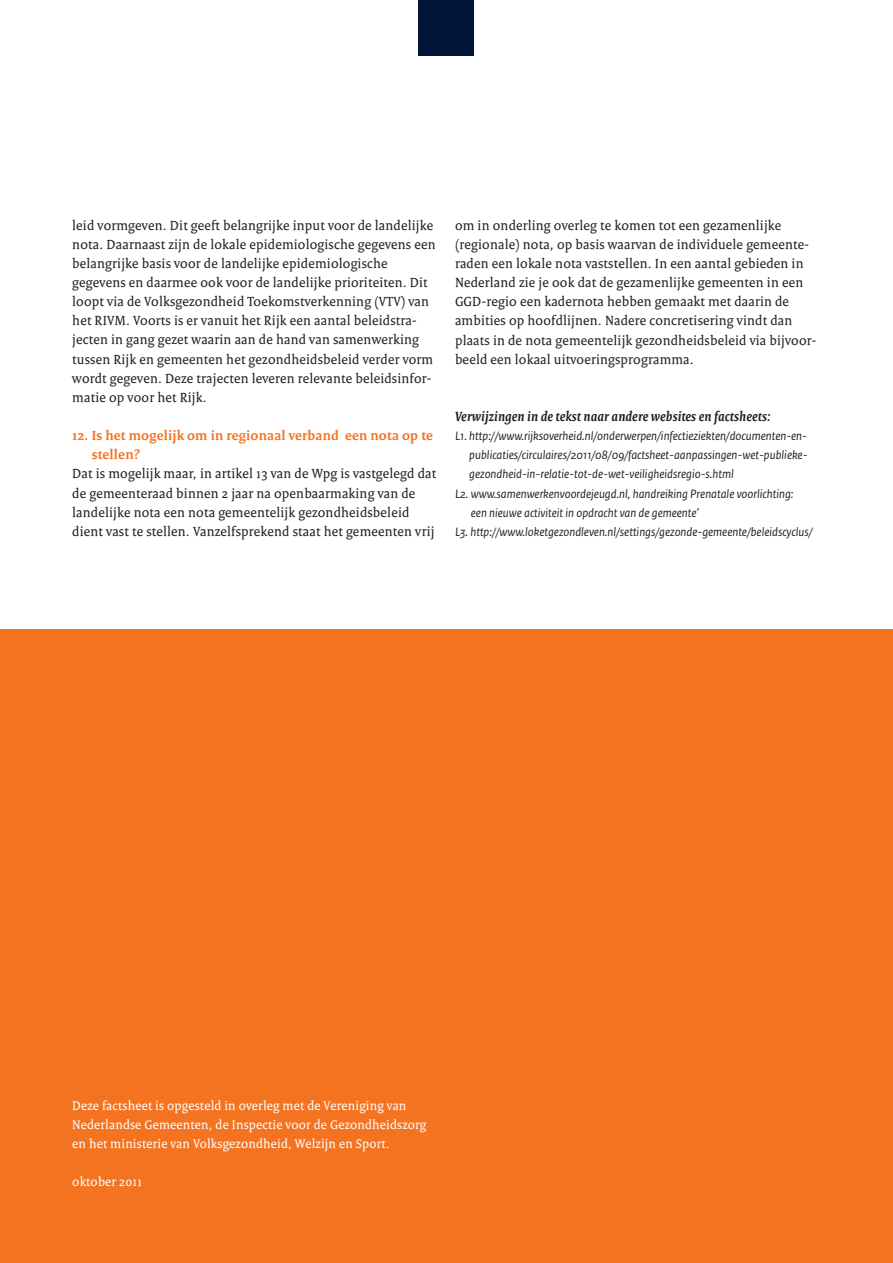
<style>
.page{position:relative;width:893px;height:1263px;background:#fff}
.page>*{position:absolute;margin:0;border:0;box-sizing:border-box;transform-origin:0 0}
.t1{font:14.25px/19.2px "Rijksoverheid Serif";letter-spacing:.015em;color:#231f20}
.t2{font:700 14.25px/19.2px "Rijksoverheid Serif";letter-spacing:.015em;color:#f47321}
.t3{font:italic 700 14.25px "Rijksoverheid Serif";letter-spacing:.015em;color:#231f20}
.t4{font:13.5px/19.2px "Rijksoverheid Serif";letter-spacing:.015em;color:#fff}
.t5{font:italic 12.75px "Rijksoverheid Sans Text";color:#231f20}
</style>
<div class="page">
<div style="left:0;top:629px;width:893px;height:634px;background:#f47321"></div>
<div style="left:419px;top:0;width:55px;height:55px;background:#001537"></div>
<p class="t1" style="left:72px;top:215px;width:365px">leid vormgeven. Dit geeft belangrijke input voor de landelijke nota. Daarnaast zijn de lokale epidemiologische gegevens een belangrijke basis voor de landelijke epidemiologische gegevens en daarmee ook voor de landelijke prioriteiten. Dit loopt via de Volksgezondheid Toekomstverkenning (VTV) van het RIVM. Voorts is er vanuit het Rijk een aantal beleidstra&shy;jecten in gang gezet waarin aan de hand van samenwerking tussen Rijk en gemeenten het gezondheidsbeleid verder vorm wordt gegeven. Deze trajecten leveren relevante beleidsinfor&shy;matie op voor het Rijk.</p>
<p class="t2" style="left:92px;top:426px;width:343px;text-indent:-19px">12. Is het mogelijk om in regionaal verband een nota op te stellen?</p>
<p class="t1" style="left:72px;top:464px;width:365px">Dat is mogelijk maar, in artikel 13 van de Wpg is vastgelegd dat de gemeenteraad binnen 2 jaar na openbaarmaking van de landelijke nota een nota gemeentelijk gezondheidsbeleid dient vast te stellen. Vanzelfsprekend staat het gemeenten vrij</p>
<p class="t1" style="left:455px;top:215px;width:363px">om in onderling overleg te komen tot een gezamenlijke (regionale) nota, op basis waarvan de individuele gemeente&shy;raden een lokale nota vaststellen. In een aantal gebieden in Nederland zie je ook dat de gezamenlijke gemeenten in een GGD-regio een kadernota hebben gemaakt met daarin de ambities op hoofdlijnen. Nadere concretisering vindt dan plaats in de nota gemeentelijk gezondheidsbeleid via bijvoor&shy;beeld een lokaal uitvoeringsprogramma.</p>
<p class="t3" style="left:455px;top:408px;width:317px">Verwijzingen in de tekst naar andere websites en factsheets:</p>
<p class="t5" style="left:455px;top:429px;width:354px">L1. http://www.rijksoverheid.nl/onderwerpen/infectieziekten/documenten-en-</p>
<p class="t5" style="left:469px;top:448px;width:340px">publicaties/circulaires/2011/08/09/factsheet-aanpassingen-wet-publieke-</p>
<p class="t5" style="left:469px;top:467px;width:266px">gezondheid-in-relatie-tot-de-wet-veiligheidsregio-s.html</p>
<p class="t5" style="left:455px;top:486px;width:340px">L2. www.samenwerkenvoordejeugd.nl, handreiking Prenatale voorlichting:</p>
<p class="t5" style="left:471px;top:505px;width:230px">een nieuwe activiteit in opdracht van de gemeente’</p>
<p class="t5" style="left:455px;top:524px;width:359px">L3. http://www.loketgezondleven.nl/settings/gezonde-gemeente/beleidscyclus/</p>
<p class="t4" style="left:72px;top:1096px;width:356px">Deze factsheet is opgesteld in overleg met de Vereniging van<br>Nederlandse Gemeenten, de Inspectie voor de Gezondheidszorg en het ministerie van Volksgezondheid, Welzijn en Sport.</p>
<p class="t4" style="left:72px;top:1172px;width:72px">oktober 2011</p>
</div>
